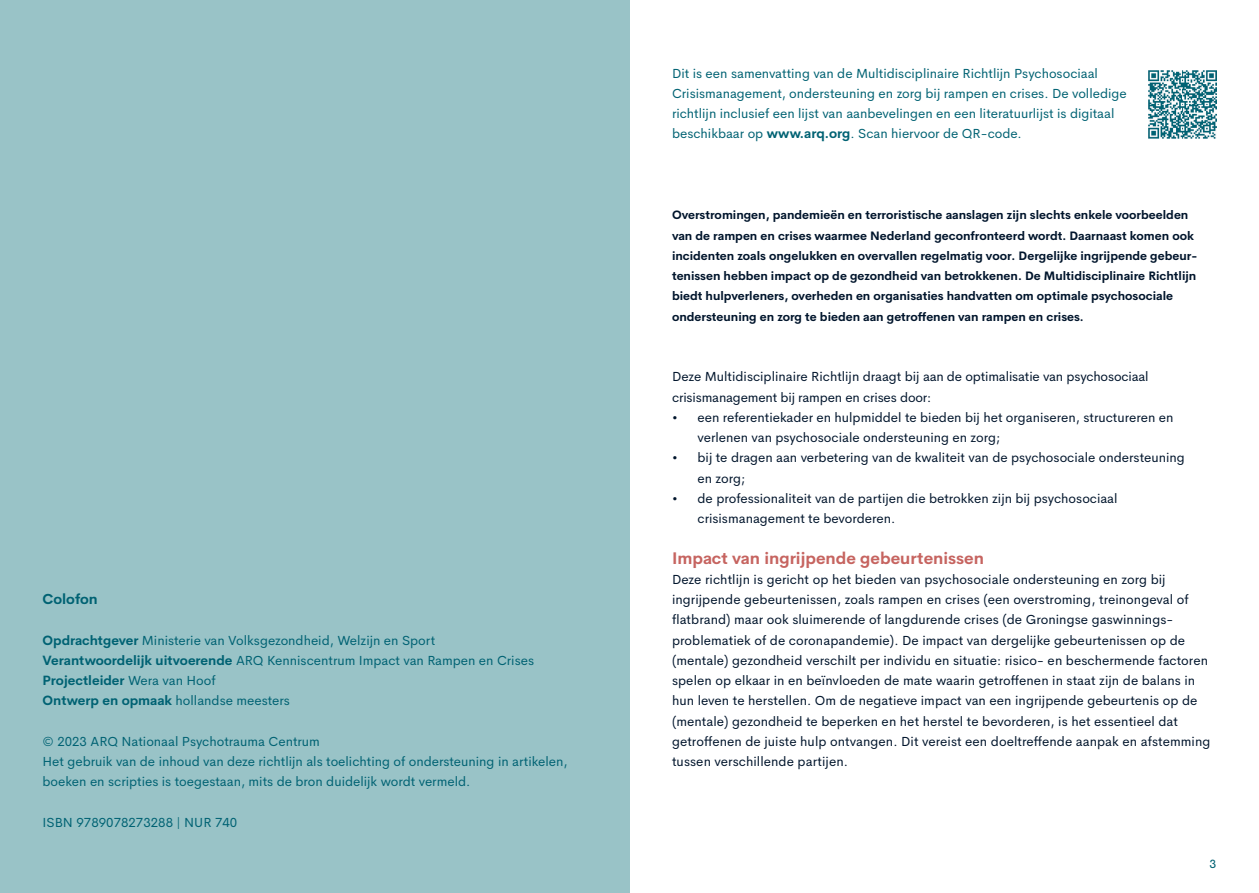
<style>
.page{position:relative;width:1259px;height:893px;background:#fff}
.page>*{position:absolute;margin:0;border:0;box-sizing:border-box;transform-origin:0 0}
.t1{font:700 16.5px "Cerebri Sans";color:#c66460}
.t2{font:700 14.25px "Cerebri Sans";color:#006273}
.t3{font:13.2px/20.2px "Cerebri Sans";letter-spacing:.005em;color:#00152c}
.t4{font:13.2px/20.2px "Cerebri Sans";color:#006273}
.t5{font:700 12px/20.2px "Cerebri Sans";color:#00152c}
.t6{font:12px "Cerebri Sans";color:#006273}
.s1{font-weight:700}
</style>
<div class="page">
<div style="left:0;top:0;width:629px;height:893px;background:#99c3c7"></div>
<img style="left:1148px;top:70px;width:68px;height:68px">
<p class="t2" style="left:43px;top:588px;width:57px">Colofon</p>
<p class="t4" style="left:43px;top:629px;width:493px"><span class="s1">Opdrachtgever</span> Ministerie van Volksgezondheid, Welzijn en Sport <span class="s1">Verantwoordelijk uitvoerende</span> ARQ Kenniscentrum Impact van Rampen en Crises <span class="s1">Projectleider</span> Wera van Hoof<br><span class="s1">Ontwerp en opmaak</span> hollandse meesters</p>
<p class="t4" style="left:43px;top:730px;width:527px">© 2023 ARQ Nationaal Psychotrauma Centrum<br>Het gebruik van de inhoud van deze richtlijn als toelichting of ondersteuning in artikelen, boeken en scripties is toegestaan, mits de bron duidelijk wordt vermeld.</p>
<p class="t4" style="left:43px;top:811px;width:196px">ISBN 9789078273288 | NUR 740</p>
<p class="t4" style="left:672px;top:62px;width:456px">Dit is een samenvatting van de Multidisciplinaire Richtlijn Psychosociaal Crisismanagement, ondersteuning en zorg bij rampen en crises. De volledige richtlijn inclusief een lijst van aanbevelingen en een literatuurlijst is digitaal beschikbaar op <span class="s1">www.arq.org</span>. Scan hiervoor de QR-code.</p>
<p class="t5" style="left:672px;top:204px;width:527px">Overstromingen, pandemieën en terroristische aanslagen zijn slechts enkele voorbeelden van de rampen en crises waarmee Nederland geconfronteerd wordt. Daarnaast komen ook incidenten zoals ongelukken en overvallen regelmatig voor. Dergelijke ingrijpende gebeur&shy;tenissen hebben impact op de gezondheid van betrokkenen. De Multidisciplinaire Richtlijn biedt hulpverleners, overheden en organisaties handvatten om optimale psychosociale ondersteuning en zorg te bieden aan getroffenen van rampen en crises.</p>
<p class="t3" style="left:672px;top:366px;width:478px">Deze Multidisciplinaire Richtlijn draagt bij aan de optimalisatie van psychosociaal crisismanagement bij rampen en crises door:</p>
<p class="t3" style="left:697px;top:406px;width:477px;text-indent:-26px">• een referentiekader en hulpmiddel te bieden bij het organiseren, structureren en verlenen van psychosociale ondersteuning en zorg;</p>
<p class="t3" style="left:697px;top:447px;width:489px;text-indent:-26px">• bij te dragen aan verbetering van de kwaliteit van de psychosociale ondersteuning en zorg;</p>
<p class="t3" style="left:697px;top:487px;width:421px;text-indent:-26px">• de professionaliteit van de partijen die betrokken zijn bij psychosociaal crisismanagement te bevorderen.</p>
<p class="t1" style="left:672px;top:545px;width:313px">Impact van ingrijpende gebeurtenissen</p>
<p class="t3" style="left:672px;top:568px;width:540px">Deze richtlijn is gericht op het bieden van psychosociale ondersteuning en zorg bij ingrijpende gebeurtenissen, zoals rampen en crises (een overstroming, treinongeval of flatbrand) maar ook sluimerende of lang durende crises (de Groningse gaswinnings&shy;problematiek of de coronapandemie). De impact van dergelijke gebeurtenissen op de (mentale) gezondheid verschilt per individu en situatie: risico- en beschermende factoren spelen op elkaar in en beïnvloeden de mate waarin getroffenen in staat zijn de balans in hun leven te herstellen. Om de negatieve impact van een ingrijpende gebeurtenis op de (mentale) gezondheid te beperken en het herstel te bevorderen, is het essentieel dat getroffenen de juiste hulp ontvangen. Dit vereist een doeltreffende aanpak en afstemming tussen verschillende partijen.</p>
<p class="t6" style="left:1209px;top:854px;width:8px">3</p>
</div>
